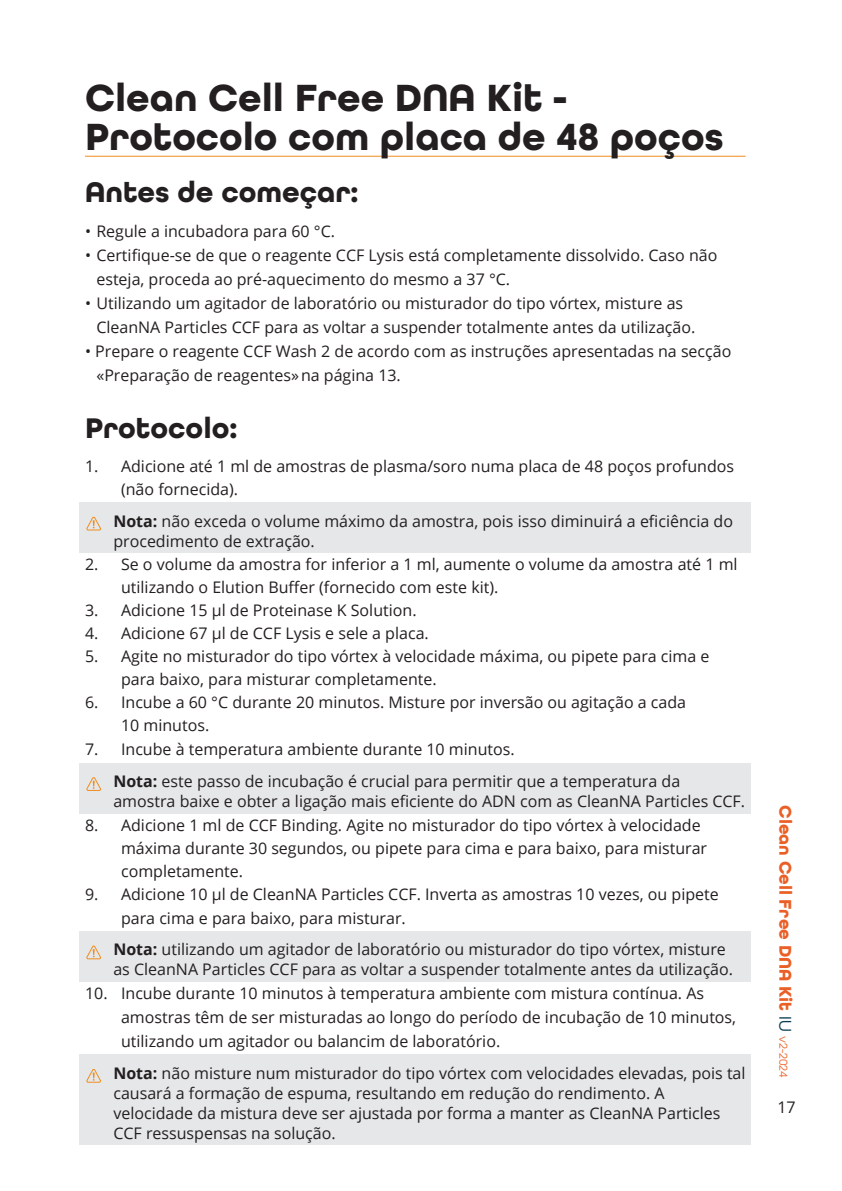
<style>
.page{position:relative;width:842px;height:1191px;background:#fff}
.page>*{position:absolute;margin:0;border:0;box-sizing:border-box;transform-origin:0 0}
.H2_SPan_all_columns{font:700 40px/39px "All Round Gothic";color:#231f20}
.h3_rounded{font:700 30px "All Round Gothic";color:#231f20}
.t1{font:700 18px "All Round Gothic";color:#ea5f26}
.Note_numbered_list{font:16px/23px "Open Sans";color:#231f20}
.bulletlist-p-CLNA{font:16px/24px "Open Sans";color:#231f20}
.s1{font-weight:700}
.s2{font-weight:400;color:#093d51}
.s3{font-weight:400;font-size:12px}
</style>
<div class="page">
<hr style="left:85px;top:156px;width:661px;height:1px;background:#f08d20">
<div style="left:79px;top:502px;width:672px;height:51px;background:#e6e7e9"></div>
<div style="left:79px;top:763px;width:672px;height:50px;background:#e6e7e9"></div>
<div style="left:79px;top:931px;width:672px;height:50px;background:#e6e7e9"></div>
<div style="left:79px;top:1054px;width:672px;height:91px;background:#e6e7e9"></div>
<svg style="left:86px;top:516px;width:15px;height:15px"></svg>
<svg style="left:86px;top:777px;width:15px;height:14px"></svg>
<svg style="left:86px;top:945px;width:15px;height:14px"></svg>
<svg style="left:86px;top:1069px;width:15px;height:14px"></svg>
<p class="H2_SPan_all_columns" style="left:85px;top:78px;width:640px">Clean Cell Free DNA Kit -<br>Protocolo com placa de 48 poços</p>
<p class="h3_rounded" style="left:85px;top:174px;width:275px">Antes de começar:</p>
<p class="bulletlist-p-CLNA" style="left:85px;top:219px;width:252px">• Regule a incubadora para 60 °C.</p>
<p class="bulletlist-p-CLNA" style="left:96px;top:243px;width:622px;text-indent:-11px">• Certifique-se de que o reagente CCF Lysis está completamente dissolvido. Caso não esteja, proceda ao pré-aquecimento do mesmo a 37 °C.</p>
<p class="bulletlist-p-CLNA" style="left:96px;top:291px;width:600px;text-indent:-11px">• Utilizando um agitador de laboratório ou misturador do tipo vórtex, misture as<br>CleanNA Particles CCF para as voltar a suspender totalmente antes da utilização.</p>
<p class="bulletlist-p-CLNA" style="left:96px;top:339px;width:636px;text-indent:-11px">• Prepare o reagente CCF Wash 2 de acordo com as instruções apresentadas na secção «Preparação de reagentes»na página 13.</p>
<p class="h3_rounded" style="left:85px;top:409px;width:154px">Protocolo:</p>
<p class="Note_numbered_list" style="left:121px;top:454px;width:614px;text-indent:-36px">1. Adicione até 1 ml de amostras de plasma/soro numa placa de 48 poços profundos (não fornecida).</p>
<p class="Note_numbered_list" style="left:113px;top:510px;width:621px;line-height:20px"><span class="s1">Nota:</span> não exceda o volume máximo da amostra, pois isso diminuirá a eficiência do procedimento de extração.</p>
<p class="Note_numbered_list" style="left:121px;top:552px;width:618px;text-indent:-36px">2. Se o volume da amostra for inferior a 1 ml, aumente o volume da amostra até 1 ml utilizando o Elution Buffer (fornecido com este kit).</p>
<p class="Note_numbered_list" style="left:85px;top:598px;width:333px">3. Adicione 15 µl de Proteinase K Solution.</p>
<p class="Note_numbered_list" style="left:85px;top:621px;width:345px">4. Adicione 67 µl de CCF Lysis e sele a placa.</p>
<p class="Note_numbered_list" style="left:121px;top:644px;width:590px;text-indent:-36px">5. Agite no misturador do tipo vórtex à velocidade máxima, ou pipete para cima e para baixo, para misturar completamente.</p>
<p class="Note_numbered_list" style="left:121px;top:690px;width:567px;text-indent:-36px">6. Incube a 60 °C durante 20 minutos. Misture por inversão ou agitação a cada<br>10 minutos.</p>
<p class="Note_numbered_list" style="left:85px;top:737px;width:431px">7. Incube à temperatura ambiente durante 10 minutos.</p>
<p class="Note_numbered_list" style="left:113px;top:770px;width:633px;line-height:20px"><span class="s1">Nota:</span> este passo de incubação é crucial para permitir que a temperatura da amostra baixe e obter a ligação mais eficiente do ADN com as CleanNA Particles CCF.</p>
<p class="Note_numbered_list" style="left:121px;top:813px;width:588px;text-indent:-36px">8. Adicione 1 ml de CCF Binding. Agite no misturador do tipo vórtex à velocidade máxima durante 30 segundos, ou pipete para cima e para baixo, para misturar completamente.</p>
<p class="Note_numbered_list" style="left:121px;top:881px;width:599px;line-height:24px;text-indent:-36px">9. Adicione 10 µl de CleanNA Particles CCF. Inverta as amostras 10 vezes, ou pipete para cima e para baixo, para misturar.</p>
<p class="Note_numbered_list" style="left:113px;top:939px;width:621px;line-height:20px"><span class="s1">Nota:</span> utilizando um agitador de laboratório ou misturador do tipo vórtex, misture as CleanNA Particles CCF para as voltar a suspender totalmente antes da utilização.</p>
<p class="Note_numbered_list" style="left:121px;top:980px;width:617px;line-height:24px;text-indent:-36px">10. Incube durante 10 minutos à temperatura ambiente com mistura contínua. As amostras têm de ser misturadas ao longo do período de incubação de 10 minutos, utilizando um agitador ou balancim de laboratório.</p>
<p class="Note_numbered_list" style="left:113px;top:1062px;width:634px;line-height:20px"><span class="s1">Nota:</span> não misture num misturador do tipo vórtex com velocidades elevadas, pois tal causará a formação de espuma, resultando em redução do rendimento. A velocidade da mistura deve ser ajustada por forma a manter as CleanNA Particles CCF ressuspensas na solução.</p>
<p class="t1" style="left:796px;top:805px;width:274px;rotate:90deg">Clean Cell Free DNA Kit <span class="s2">IU</span> <span class="s3">v2-2024</span></p>
<p class="Note_numbered_list" style="left:777px;top:1094px;width:20px">17</p>
</div>
